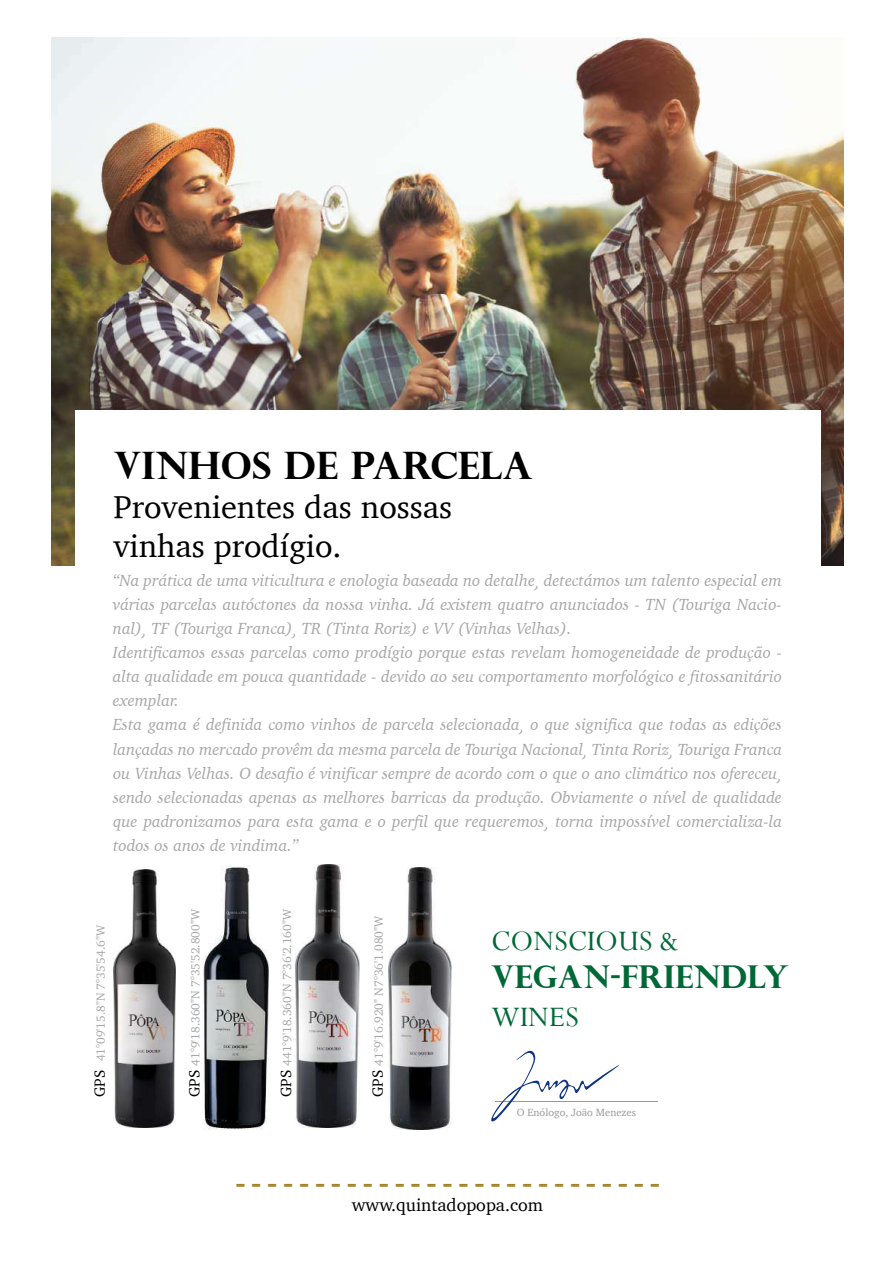
<style>
.page{position:relative;width:893px;height:1263px;background:#fff}
.page>*{position:absolute;margin:0;border:0;box-sizing:border-box;transform-origin:0 0}
.t1{font:700 37.8px "Perpetua Titling";color:#000}
.t2{font:32.4px/39px "Charter";color:#000}
.t3{font:31.5px "Perpetua";color:#006837}
.t4{font:700 31.5px "Perpetua Titling";color:#006837}
.t5{font:700 29.7px "Perpetua Titling";color:#a68429}
.t6{font:18px "Charter";color:#000}
.t7{font:italic 16.5px/24px "Charter";color:#a6a6a6}
.t8{font:12px "Charter";color:#a6a6a6}
.t9{font:10.65px "Charter";color:#999}
.s1{font-size:15px;color:#000}
</style>
<div class="page">
<img style="left:52px;top:38px;width:791px;height:527px">
<div style="left:75px;top:410px;width:745px;height:190px;background:#fff"></div>
<img style="left:114px;top:870px;width:62px;height:257px">
<img style="left:203px;top:866px;width:66px;height:264px">
<img style="left:296px;top:865px;width:64px;height:262px">
<img style="left:388px;top:868px;width:64px;height:262px">
<hr style="left:495px;top:1101px;width:163px;height:1px;background:#999">
<svg style="left:491px;top:1051px;width:128px;height:71px"></svg>
<h1 class="t1" style="left:114px;top:442px;width:421px">VINHOS DE PARCELA</h1>
<h2 class="t2" style="left:114px;top:487px;width:340px">Provenientes das nossas vinhas prodígio.</h2>
<p class="t7" style="left:113px;top:569px;width:671px">“Na prática de uma viticultura e enologia baseada no detalhe, detectámos um talento especial em várias parcelas autóctones da nossa vinha. Já existem quatro anunciados - TN (Touriga Nacio&shy;nal), TF (Touriga Franca), TR (Tinta Roriz) e VV (Vinhas Velhas).<br>Identificamos essas parcelas como prodígio porque estas revelam homogeneidade de produção - alta qualidade em pouca quantidade - devido ao seu comportamento morfológico e fitossanitário exemplar.<br>Esta gama é definida como vinhos de parcela selecionada, o que significa que todas as edições lançadas no mercado provêm da mesma parcela de Touriga Nacional, Tinta Roriz, Touriga Franca ou Vinhas Velhas. O desafio é vinificar sempre de acordo com o que o ano climático nos ofereceu, sendo selecionadas apenas as melhores barricas da produção. Obviamente o nível de qualidade que padronizamos para esta gama e o perfil que requeremos, torna impossível comercializa-la todos os anos de vindima.”</p>
<p class="t8" style="left:91px;top:1097px;width:173px;rotate:-90deg"><span class="s1">GPS</span> 41°09'15.8"N 7°35'54.6"W</p>
<p class="t8" style="left:185px;top:1097px;width:189px;rotate:-90deg"><span class="s1">GPS</span> 41°9'18.360"N 7°35'52.800"W</p>
<p class="t8" style="left:277px;top:1097px;width:189px;rotate:-90deg"><span class="s1">GPS</span> 441°9'18.360"N 7°36'2.160"W</p>
<p class="t8" style="left:368px;top:1097px;width:183px;rotate:-90deg"><span class="s1">GPS</span> 41°9'16.920" N7°36'1.080"W</p>
<h3 class="t3" style="left:491px;top:921px;width:189px">CONSCIOUS &amp;</h3>
<h3 class="t4" style="left:491px;top:957px;width:299px">VEGAN-FRIENDLY</h3>
<h3 class="t3" style="left:491px;top:997px;width:89px">WINES</h3>
<p class="t9" style="left:517px;top:1103px;width:121px">O Enólogo, João Menezes</p>
<h3 class="t5" style="left:235px;top:1167px;width:426px">- - - - - - - - - - - - - - - - - - - - - - - - - - -</h3>
<p class="t6" style="left:352px;top:1190px;width:193px">www.quintadopopa.com</p>
</div>
